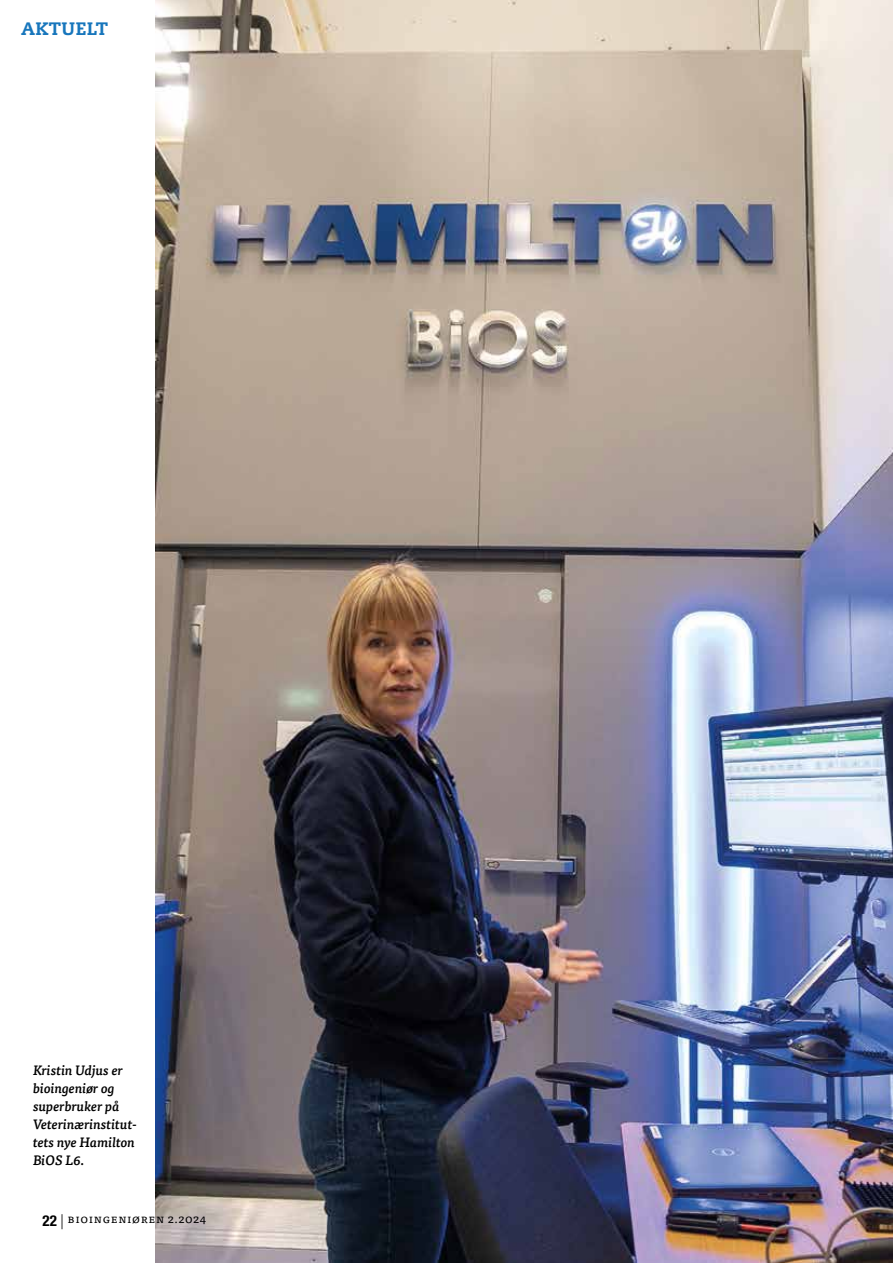
<style>
.page{position:relative;width:893px;height:1263px;background:#fff}
.page>*{position:absolute;margin:0;border:0;box-sizing:border-box;transform-origin:0 0}
.t1{font:800 18px "Caecilia LT Std";letter-spacing:.02em;color:#1776bc}
.t2{font:italic 500 13.5px/18px "Tisa Pro";color:#000}
.t3{font:12px "Tisa Pro";letter-spacing:.05em;color:#000}
.s1{font-family:"Helvetica Neue LT Pro";font-weight:700;font-stretch:condensed;font-size:15px}
.s2{font-family:"Helvetica Neue LT Pro";font-weight:300;font-size:15px}
</style>
<div class="page">
<img style="left:156px;top:0;width:737px;height:1263px">
<h1 class="t1" style="left:21px;top:18px;width:88px">AKTUELT</h1>
<p class="t2" style="left:33px;top:1061px;width:105px">Kristin Udjus er bioingeniør og superbruker på<br>Veterinærinstitut&shy;tets nye Hamilton<br>BiOS L6.</p>
<p class="t3" style="left:43px;top:1209px;width:165px"><span class="s1">22</span> <span class="s2">|</span> Bioingeniøren 2.2024</p>
</div>
